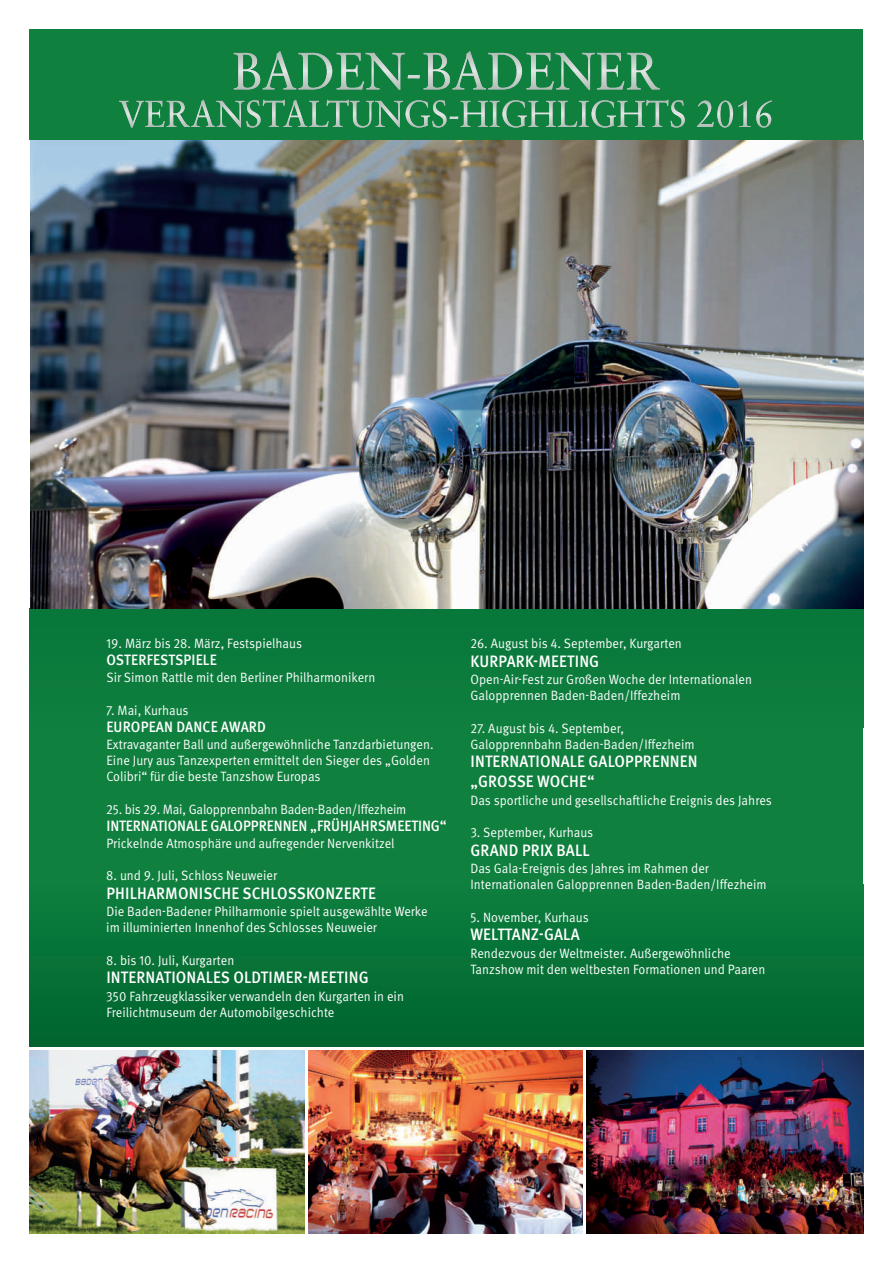
<style>
.page{position:relative;width:893px;height:1263px;background:#fff}
.page>*{position:absolute;margin:0;border:0;box-sizing:border-box;transform-origin:0 0}
.t1{font:500 16.5px/19.8px "Meta OT";letter-spacing:.01em;color:#fff;scale:.93 1}
.t2{font:500 15px "Meta OT";letter-spacing:-.005em;color:#fff;scale:.93 1}
.t3{font:13.5px/16.2px "Meta OT Norm";color:#fff;scale:.93 1}
</style>
<div class="page">
<div style="left:30px;top:30px;width:833px;height:1016px;background:#0f803e"></div>
<div style="left:30px;top:340px;width:833px;height:387px;background:#0c7b3c"></div>
<div style="left:30px;top:884px;width:833px;height:162px;background:linear-gradient(to right,#067137,#067137)"></div>
<img style="left:30px;top:1050px;width:274px;height:183px">
<img style="left:308px;top:1050px;width:275px;height:183px">
<img style="left:587px;top:1050px;width:276px;height:183px">
<img style="left:30px;top:140px;width:833px;height:468px">
<svg style="left:119px;top:100px;width:210px;height:28px"></svg>
<svg style="left:234px;top:51px;width:288px;height:39px"></svg>
<p class="t3" style="left:106px;top:636px;width:212px">19. März bis 28. März, Festspielhaus</p>
<p class="t2" style="left:106px;top:651px;width:120px">OSTERFESTSPIELE</p>
<p class="t3" style="left:106px;top:670px;width:291px">Sir Simon Rattle mit den Berliner Philharmonikern</p>
<p class="t3" style="left:106px;top:702px;width:90px">7. Mai, Kurhaus</p>
<p class="t2" style="left:106px;top:718px;width:173px">EUROPEAN DANCE AWARD</p>
<p class="t3" style="left:106px;top:736px;width:353px">Extravaganter Ball und außergewöhnliche Tanzdarbietungen.<br>Eine Jury aus Tanzexperten ermittelt den Sieger des „Golden<br>Colibri“ für die beste Tanzshow Europas</p>
<p class="t3" style="left:106px;top:801px;width:324px">25. bis 29. Mai, Galopprennbahn Baden-Baden/Iffezheim</p>
<p class="t2" style="left:106px;top:817px;width:367px">INTERNATIONALE GALOPPRENNEN „FRÜHJAHRSMEETING“</p>
<p class="t3" style="left:106px;top:835px;width:311px">Prickelnde Atmosphäre und aufregender Nervenkitzel</p>
<p class="t3" style="left:106px;top:868px;width:185px">8. und 9. Juli, Schloss Neuweier</p>
<p class="t1" style="left:106px;top:884px;width:291px">PHILHARMONISCHE SCHLOSSKONZERTE</p>
<p class="t3" style="left:106px;top:904px;width:347px">Die Baden-Badener Philharmonie spielt ausgewählte Werke im illuminierten Innenhof des Schlosses Neuweier</p>
<p class="t3" style="left:106px;top:952px;width:139px">8. bis 10. Juli, Kurgarten</p>
<p class="t1" style="left:106px;top:968px;width:284px">INTERNATIONALES OLDTIMER-MEETING</p>
<p class="t3" style="left:106px;top:988px;width:322px">350 Fahrzeugklassiker verwandeln den Kurgarten in ein<br>Freilichtmuseum der Automobilgeschichte</p>
<p class="t3" style="left:470px;top:636px;width:229px">26. August bis 4. September, Kurgarten</p>
<p class="t1" style="left:470px;top:651px;width:140px">KURPARK-MEETING</p>
<p class="t3" style="left:470px;top:672px;width:304px">Open-Air-Fest zur Großen Woche der Internationalen<br>Galopprennen Baden-Baden/Iffezheim</p>
<p class="t3" style="left:470px;top:720px;width:243px">27. August bis 4. September,<br>Galopprennbahn Baden-Baden/Iffezheim</p>
<p class="t1" style="left:470px;top:752px;width:246px">INTERNATIONALE GALOPPRENNEN „GROSSE WOCHE“</p>
<p class="t3" style="left:470px;top:792px;width:326px">Das sportliche und gesellschaftliche Ereignis des Jahres</p>
<p class="t3" style="left:470px;top:825px;width:134px">3. September, Kurhaus</p>
<p class="t1" style="left:470px;top:840px;width:130px">GRAND PRIX BALL</p>
<p class="t3" style="left:470px;top:861px;width:320px">Das Gala-Ereignis des Jahres im Rahmen der<br>Internationalen Galopprennen Baden-Baden/Iffezheim</p>
<p class="t3" style="left:470px;top:909px;width:129px">5. November, Kurhaus</p>
<p class="t1" style="left:470px;top:925px;width:119px">WELTTANZ-GALA</p>
<p class="t3" style="left:470px;top:945px;width:319px">Rendezvous der Weltmeister. Außergewöhnliche<br>Tanzshow mit den weltbesten Formationen und Paaren</p>
</div>
